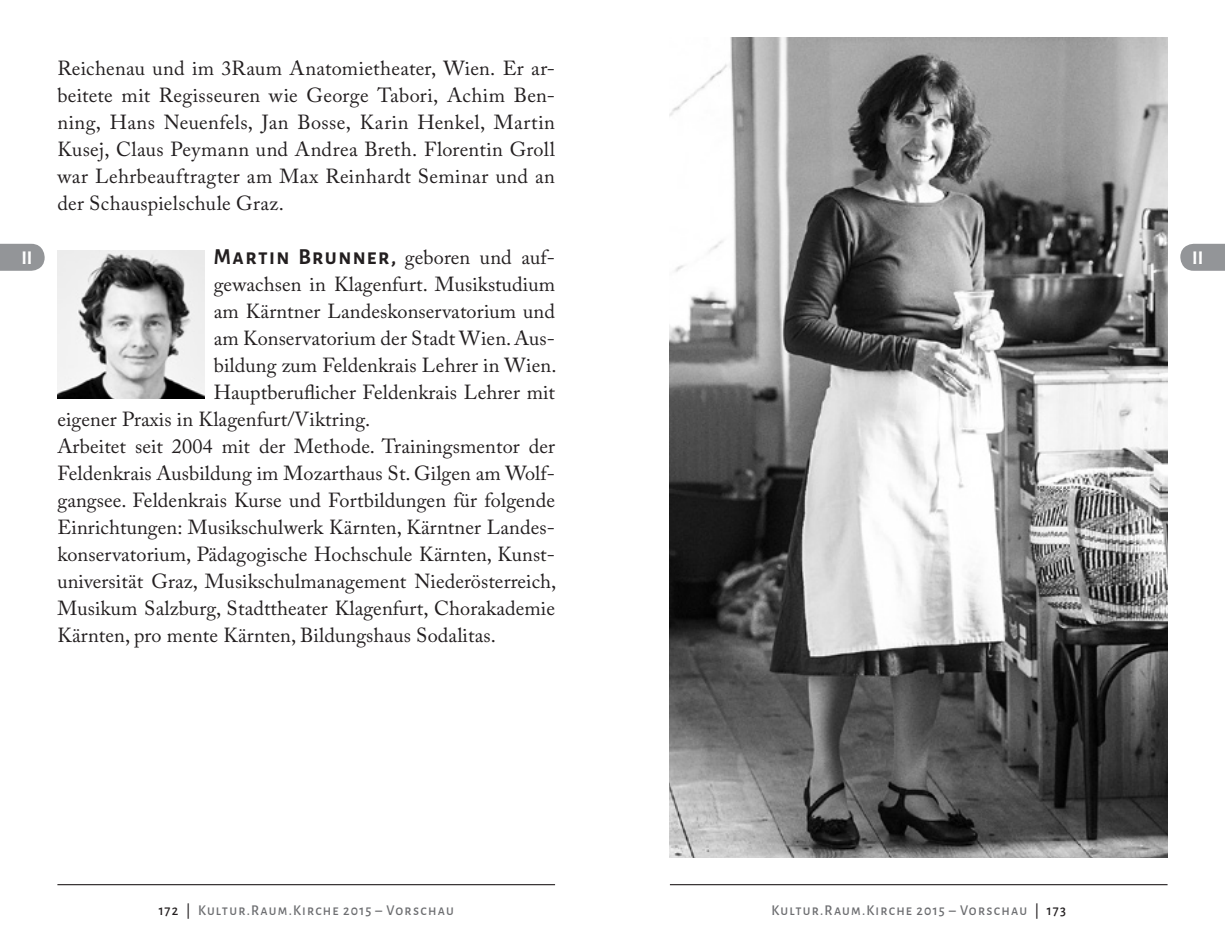
<style>
.page{position:relative;width:1225px;height:944px;background:#fff}
.page>*{position:absolute;margin:0;border:0;box-sizing:border-box;transform-origin:0 0}
.t1{font:700 22.5px "Alegreya Sans SC";letter-spacing:.06em;color:#231f20;scale:.96 1}
.t2{font:20.25px/27px "Adobe Caslon Pro";letter-spacing:.005em;color:#231f20;text-align:justify}
.t3{font:700 19.12px "Alegreya Sans SC";color:#fff}
.t4{font:500 14.62px "Alegreya Sans SC";letter-spacing:.085em;color:#6c6d70;scale:.96 1}
.s1{font-family:"Adobe Caslon Pro";font-weight:400;font-size:20.25px}
.s2{color:#231f20}
</style>
<div class="page">
<hr style="left:57px;top:884px;width:498px;height:1px;background:#231f20">
<svg style="left:0;top:244px;width:45px;height:27px"></svg>
<hr style="left:670px;top:884px;width:497px;height:1px;background:#231f20">
<svg style="left:1180px;top:244px;width:45px;height:27px"></svg>
<img style="left:57px;top:250px;width:147px;height:149px">
<img style="left:670px;top:37px;width:497px;height:821px">
<p class="t3" style="left:22px;top:243px;width:13px">II</p>
<p class="t2" style="left:57px;top:54px;width:499px">Reichenau und im 3Raum Anatomietheater, Wien. Er ar&shy;beitete mit Regisseuren wie George Tabori, Achim Ben&shy;ning, Hans Neuenfels, Jan Bosse, Karin Henkel, Martin Kusej, Claus Peymann und Andrea Breth. Florentin Groll war Lehrbeauftragter am Max Reinhardt Seminar und an der Schauspielschule Graz.</p>
<p class="t1" style="left:214px;top:240px;width:357px">Martin Brunner, <span class="s1">geboren und auf-</span></p>
<p class="t2" style="left:214px;top:270px;width:343px">gewachsen in Klagenfurt. Musikstudium</p>
<p class="t2" style="left:214px;top:297px;width:343px">am Kärntner Landeskonservatorium und</p>
<p class="t2" style="left:214px;top:324px;width:343px">am Konservatorium der Stadt Wien. Aus-</p>
<p class="t2" style="left:214px;top:351px;width:344px">bildung zum Feldenkrais Lehrer in Wien.</p>
<p class="t2" style="left:214px;top:378px;width:343px">Hauptberuflicher Feldenkrais Lehrer mit</p>
<p class="t2" style="left:57px;top:405px;width:314px">eigener Praxis in Klagenfurt/Viktring.</p>
<p class="t2" style="left:57px;top:432px;width:500px">Arbeitet seit 2004 mit der Methode. Trainingsmentor der Feldenkrais Ausbildung im Mozarthaus St. Gilgen am Wolf&shy;gangsee. Feldenkrais Kurse und Fortbildungen für folgende Einrichtungen: Musikschulwerk Kärnten, Kärntner Landes&shy;konservatorium, Pädagogische Hochschule Kärnten, Kunst&shy;universität Graz, Musikschulmanagement Niederösterreich, Musikum Salzburg, Stadttheater Klagenfurt, Chorakademie Kärnten, pro mente Kärnten, Bildungshaus Sodalitas.</p>
<p class="t4" style="left:159px;top:900px;width:309px"><span class="s2">172 |</span> Kultur.Raum.Kirche 2015 – Vorschau</p>
<p class="t3" style="left:1192px;top:243px;width:13px">II</p>
<p class="t4" style="left:771px;top:900px;width:308px">Kultur.Raum.Kirche 2015 – Vorschau <span class="s2">| 173</span></p>
</div>
